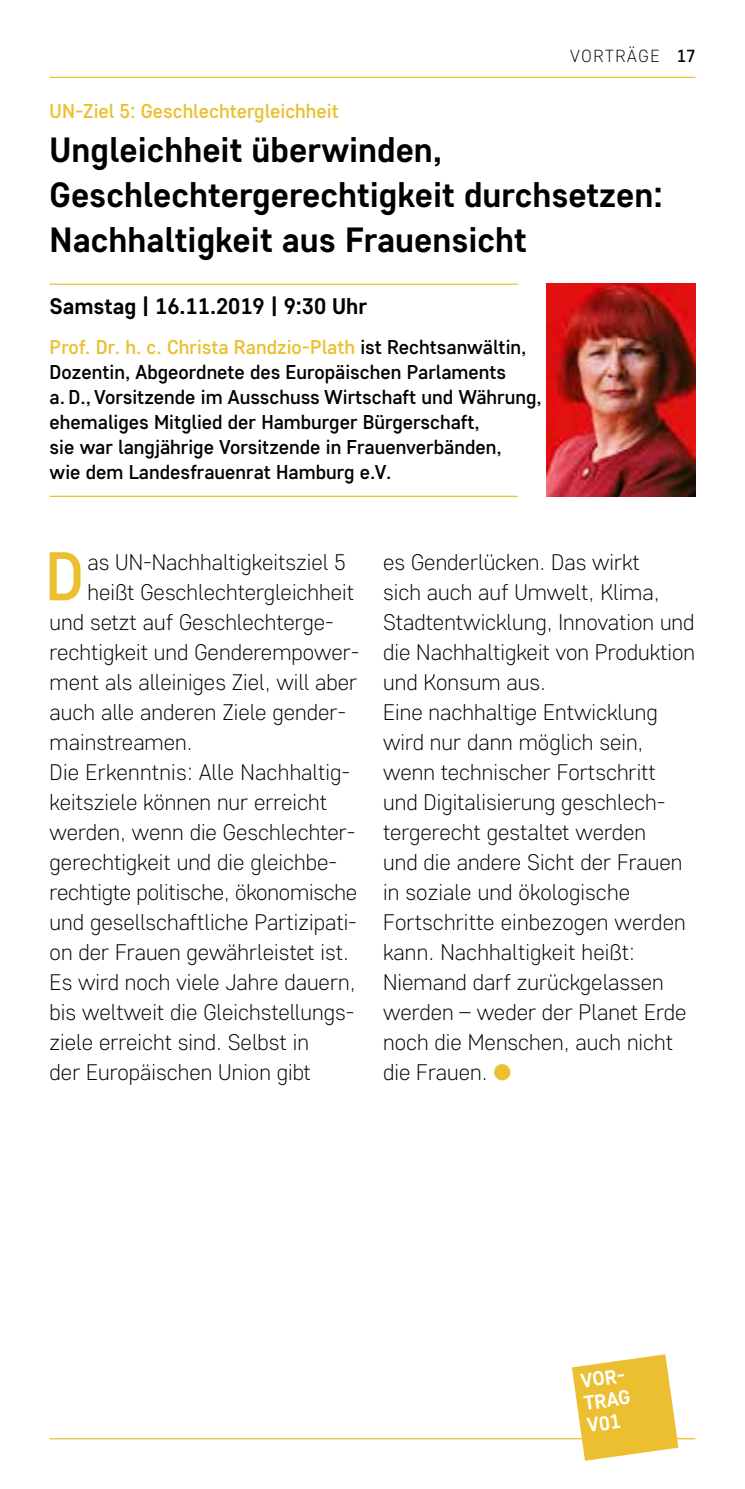
<style>
.page{position:relative;width:745px;height:1489px;background:#fff}
.page>*{position:absolute;margin:0;border:0;box-sizing:border-box;transform-origin:0 0}
.t1{font:500 68.75px "Core Sans D45";color:#ebbf2f;scale:.95 1}
.t2{font:700 35px/45px "Core Sans D55";color:#000}
.t3{font:300 22.5px/30px "Core Sans D25";color:#000}
.t4{font:700 22.5px "Core Sans D55";color:#000}
.t5{font:500 20px/25px "Core Sans D45";color:#000}
.t6{font:500 20px "Core Sans D45";color:#ebbf2f}
.t7{font:700 20px/22.5px "Core Sans D55";color:#fff;text-align:justify}
.t8{font:300 17.5px "Core Sans D25";letter-spacing:.1em;color:#000}
.s1{font-family:"Core Sans D45";font-weight:500}
.s2{color:#ebbf2f}
</style>
<div class="page">
<hr style="left:50px;top:77px;width:644px;height:1px;background:#ebbf2f">
<hr style="left:50px;top:495px;width:467px;height:2px;background:#ebbf2f">
<hr style="left:50px;top:283px;width:467px;height:2px;background:#ebbf2f">
<hr style="left:50px;top:1437px;width:644px;height:2px;background:#ebbf2f">
<img style="left:546px;top:283px;width:148px;height:213px">
<svg style="left:571px;top:1354px;width:107px;height:106px"></svg>
<p class="t6" style="left:50px;top:98px;width:290px">UN-Ziel 5: Geschlechtergleichheit</p>
<p class="t8" style="left:570px;top:45px;width:126px">VORTRÄGE <span class="s1">17</span></p>
<h2 class="t2" style="left:50px;top:126px;width:614px">Ungleichheit überwinden,<br>Geschlechtergerechtigkeit durchsetzen:<br>Nachhaltigkeit aus Frauensicht</h2>
<p class="t4" style="left:50px;top:292px;width:319px">Samstag | 16.11.2019 | 9:30 Uhr</p>
<p class="t5" style="left:50px;top:334px;width:493px"><span class="s2">Prof. Dr. h. c. Christa Randzio-Plath</span> ist Rechtsanwältin, Dozentin, Abgeordnete des Europäischen Parlaments<br>a. D., Vorsitzende im Ausschuss Wirtschaft und Währung, ehemaliges Mitglied der Hamburger Bürgerschaft,<br>sie war langjährige Vorsitzende in Frauenverbänden,<br>wie dem Landesfrauenrat Hamburg e.V.</p>
<h1 class="t1" style="left:45px;top:531px;width:43px">D</h1>
<p class="t3" style="left:87px;top:546px;width:260px">as UN-Nachhaltigkeitsziel 5</p>
<p class="t3" style="left:87px;top:576px;width:268px">heißt Geschlechtergleichheit</p>
<p class="t3" style="left:50px;top:606px;width:285px">und setzt auf Geschlechterge-</p>
<p class="t3" style="left:50px;top:636px;width:311px">rechtigkeit und Genderempower-</p>
<p class="t3" style="left:50px;top:666px;width:309px">ment als alleiniges Ziel, will aber</p>
<p class="t3" style="left:50px;top:696px;width:298px">auch alle anderen Ziele gender-</p>
<p class="t3" style="left:50px;top:726px;width:144px">mainstreamen.</p>
<p class="t3" style="left:50px;top:756px;width:302px">Die Erkenntnis: Alle Nachhaltig-</p>
<p class="t3" style="left:50px;top:786px;width:279px">keitsziele können nur erreicht</p>
<p class="t3" style="left:50px;top:816px;width:307px">werden, wenn die Geschlechter-</p>
<p class="t3" style="left:50px;top:846px;width:289px">gerechtigkeit und die gleichbe-</p>
<p class="t3" style="left:50px;top:876px;width:309px">rechtigte politische, ökonomische</p>
<p class="t3" style="left:50px;top:906px;width:308px">und gesellschaftliche Partizipati-</p>
<p class="t3" style="left:50px;top:936px;width:300px">on der Frauen gewährleistet ist.</p>
<p class="t3" style="left:50px;top:966px;width:307px">Es wird noch viele Jahre dauern,</p>
<p class="t3" style="left:50px;top:996px;width:306px">bis weltweit die Gleichstellungs-</p>
<p class="t3" style="left:50px;top:1026px;width:261px">ziele erreicht sind. Selbst in</p>
<p class="t3" style="left:50px;top:1056px;width:262px">der Europäischen Union gibt</p>
<p class="t3" style="left:383px;top:546px;width:313px">es Genderlücken. Das wirkt<br>sich auch auf Umwelt, Klima,<br>Stadtentwicklung, Innovation und die Nachhaltigkeit von Produktion und Konsum aus.<br>Eine nachhaltige Entwicklung wird nur dann möglich sein, wenn technischer Fortschritt und Digitalisierung geschlech&shy;tergerecht gestaltet werden<br>und die andere Sicht der Frauen in soziale und ökologische<br>Fortschritte einbezogen werden kann. Nachhaltigkeit heißt:<br>Niemand darf zurückgelassen werden – weder der Planet Erde noch die Menschen, auch nicht die Frauen. <span class="s2">●</span></p>
<p class="t7" style="left:579px;top:1368px;width:48px;rotate:-8deg">VOR-TRAG V01</p>
</div>
